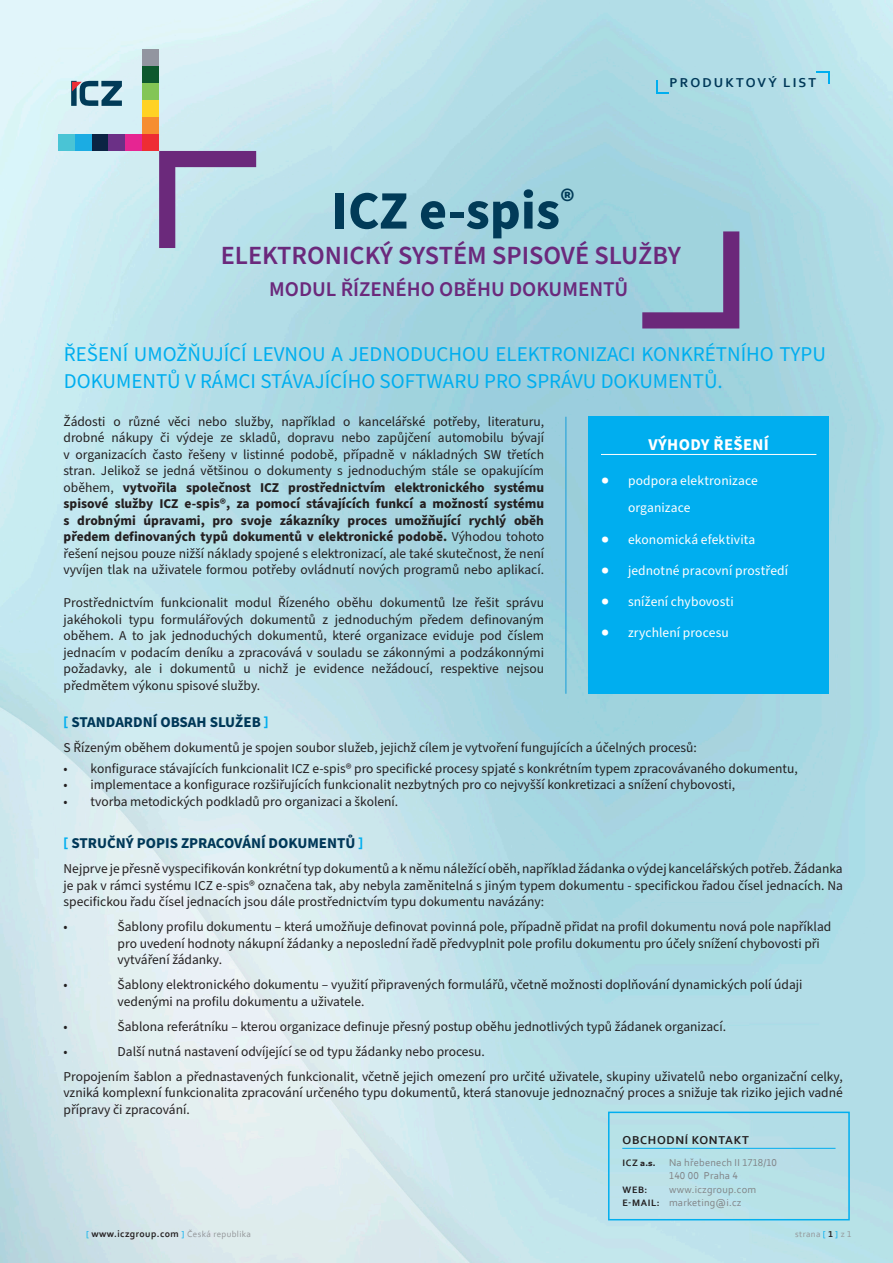
<style>
.page{position:relative;width:893px;height:1263px;background:#fff}
.page>*{position:absolute;margin:0;border:0;box-sizing:border-box;transform-origin:0 0}
._10_Nadpis_01{font:700 54px "Source Sans Pro";color:#013b58}
._10_Nadpis_01-2{font:600 26.25px "Source Sans Pro";color:#6b297c}
._02_Perex{font:21px/27px "Source Sans Pro";color:#00aeef}
._10_Nadpis_01-3{font:600 21px "Source Sans Pro";color:#6b297c}
._41_Rám_nadpis{font:700 16.5px "Source Sans Pro";letter-spacing:.02em;color:#fff}
._00_Text_základ{font:700 15px "Source Sans Pro";color:#003858}
.MEZITITULEK_-_bracke{font:700 15px "Source Sans Pro";color:#003858}
._00_Text_základ-2{font:13.5px/16.5px "Source Sans Pro";color:#231f20;text-align:justify}
.t1{font:13.5px/27px "Source Sans Pro";letter-spacing:.01em;color:#fff}
.MEZITITULEK_-_bracke-2{font:13.5px "Source Sans Pro";color:#231f20}
._21_Označení_typu_do{font:700 13.5px "Corbel";letter-spacing:.16em;color:#003858}
._41_Rám_nadpis-2{font:700 12px "Corbel";letter-spacing:.06em;color:#231f20}
._98_kontakt{font:10.5px "Corbel";letter-spacing:.02em;color:#808285}
._99_zapati_linka_pod{font:700 9.75px "Corbel";letter-spacing:.04em;color:#231f20}
._98_kontakt-2{font:700 9.75px "Corbel";color:#231f20}
._99_zapati_linka_pod-2{font:9px "Corbel";letter-spacing:.04em;color:#939598}
._98_kontakt-3{font:700 7.5px "Verdana";color:#231f20}
.s1{font-weight:700}
.s2{font-family:"Corbel";color:#00aeef}
.s3{font-family:"Corbel";font-size:9.75px}
.s4{font-weight:700;font-size:9.75px;color:#231f20}
.s5{font-weight:400;font-size:9px;color:#00aeef}
.s6{font-weight:400;font-size:9px;color:#939598}
.s7{color:#00aeef}
.s8{font-weight:700;color:#231f20}
</style>
<div class="page">
<img style="left:0;top:0;width:893px;height:1263px">
<hr style="left:565px;top:417px;width:1px;height:277px;background:#179dd9">
<div style="left:588px;top:416px;width:241px;height:278px;background:#00aeef"></div>
<hr style="left:601px;top:454px;width:215px;height:1px;background:#fff">
<svg style="left:816px;top:71px;width:13px;height:13px"></svg>
<svg style="left:656px;top:81px;width:13px;height:12px"></svg>
<hr style="left:622px;top:1148px;width:213px;height:1px;background:#00aeef">
<div style="left:608px;top:1111px;width:242px;height:109px;border:2px solid #00aeef"></div>
<svg style="left:159px;top:151px;width:97px;height:97px;background:#a6abca"></svg>
<svg style="left:642px;top:231px;width:97px;height:97px;background:#8fa0bf"></svg>
<svg style="left:65px;top:60px;width:59px;height:46px;background:#a4c0cb"></svg>
<div style="left:142px;top:66px;width:17px;height:17px;background:#0d582e"></div>
<div style="left:142px;top:49px;width:17px;height:17px;background:#9295a0"></div>
<div style="left:142px;top:83px;width:17px;height:17px;background:#83c555"></div>
<div style="left:142px;top:100px;width:17px;height:17px;background:#ffd224"></div>
<div style="left:142px;top:117px;width:17px;height:17px;background:#f68e30"></div>
<div style="left:142px;top:134px;width:17px;height:17px;background:#ee2d34"></div>
<div style="left:125px;top:134px;width:17px;height:17px;background:#e62592"></div>
<div style="left:108px;top:134px;width:17px;height:17px;background:#6b3086"></div>
<div style="left:91px;top:134px;width:17px;height:17px;background:#0b2444"></div>
<div style="left:75px;top:134px;width:16px;height:17px;background:#1bace3"></div>
<div style="left:58px;top:134px;width:17px;height:17px;background:#4ac4d5"></div>
<p class="_10_Nadpis_01" style="left:331px;top:174px;width:245px">ICZ e-spis<sup>®</sup></p>
<p class="_21_Označení_typu_do" style="left:669px;top:74px;width:148px">PRODUKTOVÝ LIST</p>
<p class="_10_Nadpis_01-2" style="left:221px;top:238px;width:462px">ELEKTRONICKÝ SYSTÉM SPISOVÉ SLUŽBY</p>
<p class="_10_Nadpis_01-3" style="left:269px;top:274px;width:361px">MODUL ŘÍZENÉHO OBĚHU DOKUMENTŮ</p>
<p class="_02_Perex" style="left:64px;top:341px;width:764px">ŘEŠENÍ UMOŽŇUJÍCÍ LEVNOU A JEDNODUCHOU ELEKTRONIZACI KONKRÉTNÍHO TYPU<br>DOKUMENTŮ V RÁMCI STÁVAJÍCÍHO SOFTWARU PRO SPRÁVU DOKUMENTŮ.</p>
<p class="_00_Text_základ-2" style="left:64px;top:414px;width:482px">Žádosti o různé věci nebo služby, například o kancelářské potřeby, literaturu, drobné nákupy či výdeje ze skladů, dopravu nebo zapůjčení automobilu bývají v organizacích často řešeny v listinné podobě, případně v nákladných SW třetích stran. Jelikož se jedná většinou o dokumenty s jednoduchým stále se opakujícím oběhem, <span class="s1">vytvořila společnost ICZ prostřednictvím elektronického systému spisové služby ICZ e-spis®, za pomocí stávajících funkcí a možností systému s drobnými úpravami, pro svoje zákazníky proces umožňující rychlý oběh předem definovaných typů dokumentů v elektronické podobě.</span> Výhodou tohoto řešení nejsou pouze nižší náklady spojené s elektronizací, ale také skutečnost, že není vyvíjen tlak na uživatele formou potřeby ovládnutí nových programů nebo aplikací.</p>
<p class="_00_Text_základ-2" style="left:64px;top:595px;width:482px">Prostřednictvím funkcionalit modul Řízeného oběhu dokumentů lze řešit správu jakéhokoli typu formulářových dokumentů z jednoduchým předem definovaným oběhem. A to jak jednoduchých dokumentů, které organizace eviduje pod číslem jednacím v podacím deníku a zpracovává v souladu se zákonnými a podzákonnými požadavky, ale i dokumentů u nichž je evidence nežádoucí, respektive nejsou předmětem výkonu spisové služby.</p>
<p class="_41_Rám_nadpis" style="left:649px;top:433px;width:122px">VÝHODY ŘEŠENÍ</p>
<p class="t1" style="left:628px;top:468px;width:131px;text-indent:-27px">● podpora elektronizace organizace</p>
<p class="t1" style="left:601px;top:526px;width:156px">● ekonomická efektivita</p>
<p class="t1" style="left:601px;top:557px;width:189px">● jednotné pracovní prostředí</p>
<p class="t1" style="left:601px;top:588px;width:134px">● snížení chybovosti</p>
<p class="t1" style="left:601px;top:620px;width:129px">● zrychlení procesu</p>
<p class="MEZITITULEK_-_bracke" style="left:64px;top:712px;width:206px"><span class="s2">[</span> STANDARDNÍ OBSAH SLUŽEB <span class="s2">]</span></p>
<p class="MEZITITULEK_-_bracke-2" style="left:64px;top:739px;width:635px">S Řízeným oběhem dokumentů je spojen soubor služeb, jejichž cílem je vytvoření fungujících a účelných procesů:</p>
<p class="_00_Text_základ-2" style="left:64px;top:761px;width:736px">• konfigurace stávajících funkcionalit ICZ e-spis® pro specifické procesy spjaté s konkrétním typem zpracovávaného dokumentu,</p>
<p class="_00_Text_základ-2" style="left:64px;top:777px;width:673px">• implementace a konfigurace rozšiřujících funkcionalit nezbytných pro co nejvyšší konkretizaci a snížení chybovosti,</p>
<p class="_00_Text_základ-2" style="left:64px;top:794px;width:336px">• tvorba metodických podkladů pro organizaci a školení.</p>
<p class="_00_Text_základ" style="left:64px;top:833px;width:301px"><span class="s2">[</span> STRUČNÝ POPIS ZPRACOVÁNÍ DOKUMENTŮ <span class="s2">]</span></p>
<p class="_00_Text_základ-2" style="left:64px;top:861px;width:781px">Nejprve je přesně vyspecifikován konkrétní typ dokumentů a k němu náležící oběh, například žádanka o výdej kancelářských potřeb. Žádanka je pak v rámci systému ICZ e-spis® označena tak, aby nebyla zaměnitelná s jiným typem dokumentu - specifickou řadou čísel jednacích. Na specifickou řadu čísel jednacích jsou dále prostřednictvím typu dokumentu navázány:</p>
<p class="_00_Text_základ-2" style="left:64px;top:919px;width:6px">•</p>
<p class="_00_Text_základ-2" style="left:118px;top:919px;width:715px;text-align:left">Šablony profilu dokumentu – která umožňuje definovat povinná pole, případně přidat na profil dokumentu nová pole například pro uvedení hodnoty nákupní žádanky a neposlední řadě předvyplnit pole profilu dokumentu pro účely snížení chybovosti při vytváření žádanky.</p>
<p class="_00_Text_základ-2" style="left:64px;top:977px;width:6px">•</p>
<p class="_00_Text_základ-2" style="left:118px;top:977px;width:686px">Šablony elektronického dokumentu – využití připravených formulářů, včetně možnosti doplňování dynamických polí údaji vedenými na profilu dokumentu a uživatele.</p>
<p class="_00_Text_základ-2" style="left:64px;top:1018px;width:6px">•</p>
<p class="_00_Text_základ-2" style="left:118px;top:1018px;width:610px">Šablona referátníku – kterou organizace definuje přesný postup oběhu jednotlivých typů žádanek organizací.</p>
<p class="_00_Text_základ-2" style="left:64px;top:1043px;width:6px">•</p>
<p class="_00_Text_základ-2" style="left:118px;top:1043px;width:369px">Další nutná nastavení odvíjející se od typu žádanky nebo procesu.</p>
<p class="_00_Text_základ-2" style="left:64px;top:1068px;width:781px">Propojením šablon a přednastavených funkcionalit, včetně jejich omezení pro určité uživatele, skupiny uživatelů nebo organizační celky, vzniká komplexní funkcionalita zpracování určeného typu dokumentů, která stanovuje jednoznačný proces a snižuje tak riziko jejich vadné přípravy či zpracování.</p>
<p class="_41_Rám_nadpis-2" style="left:622px;top:1132px;width:128px">OBCHODNÍ KONTAKT</p>
<p class="_98_kontakt-3" style="left:622px;top:1158px;width:35px"><span class="s3">ICZ</span> a.s.</p>
<p class="_98_kontakt" style="left:669px;top:1156px;width:109px">Na hřebenech II 1718/10</p>
<p class="_98_kontakt" style="left:669px;top:1169px;width:70px">140 00 Praha 4</p>
<p class="_98_kontakt-2" style="left:622px;top:1183px;width:26px">WEB:</p>
<p class="_98_kontakt" style="left:669px;top:1183px;width:89px">www.iczgroup.com</p>
<p class="_98_kontakt" style="left:622px;top:1196px;width:121px"><span class="s4">E-MAIL:</span> marketing@i.cz</p>
<p class="_99_zapati_linka_pod" style="left:86px;top:1227px;width:166px"><span class="s5">[</span> www.iczgroup.com <span class="s5">]</span> <span class="s6">Česká republika</span></p>
<p class="_99_zapati_linka_pod-2" style="left:795px;top:1228px;width:58px">strana <span class="s7">[</span> <span class="s8">1</span> <span class="s7">]</span> z 1</p>
</div>
